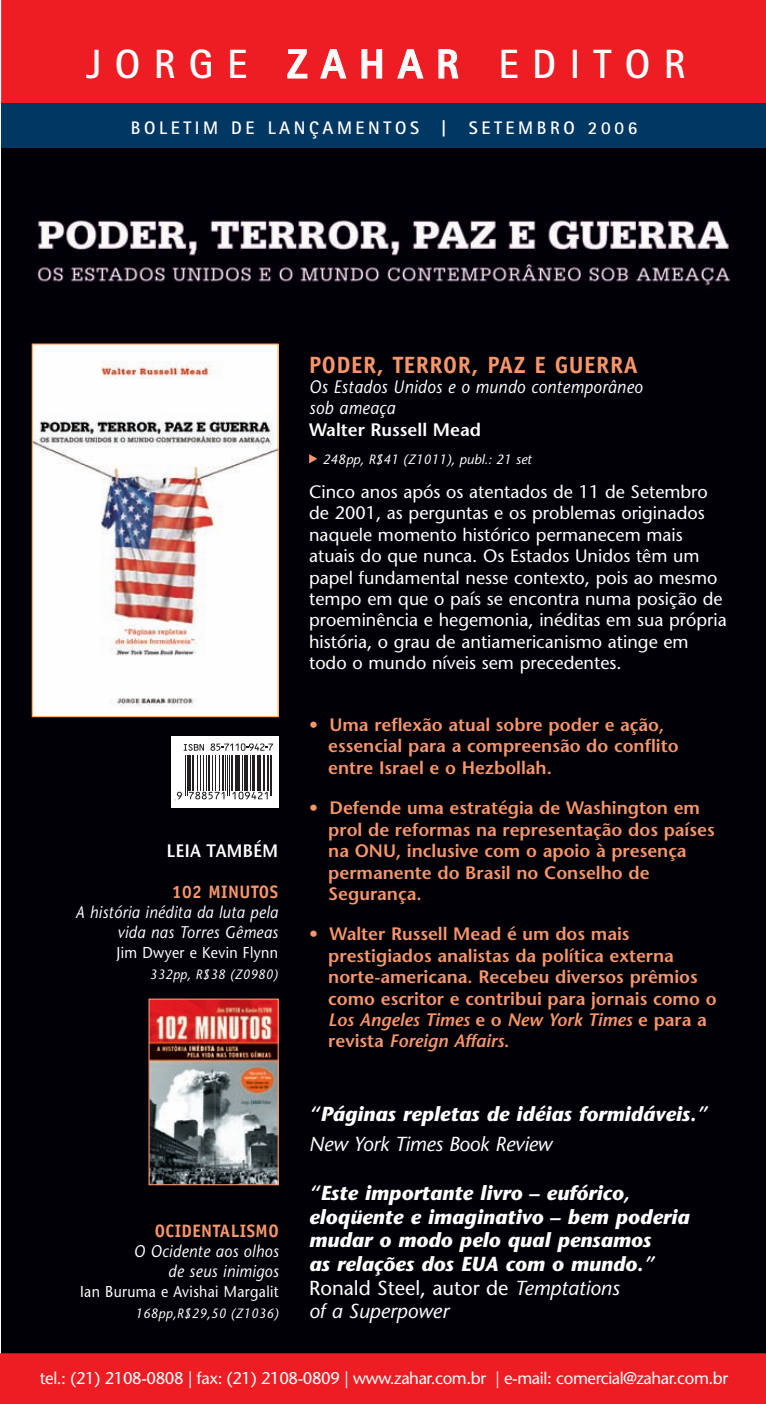
<style>
.page{position:relative;width:766px;height:1404px;background:#fff}
.page>*{position:absolute;margin:0;border:0;box-sizing:border-box;transform-origin:0 0}
.t1{font:700 40.5px "Libre Sans Serif S Si";letter-spacing:.33em;color:#fff}
.t2{font:700 23.62px "Officina Sans";letter-spacing:.025em;color:#f7966b}
.t3{font:italic 700 20.25px/23.6px "Stone Sans";color:#fff}
.t4{font:italic 20.25px "Stone Sans";letter-spacing:-.01em;color:#fff}
.t5{font:600 18px/21.4px "Stone Sans";color:#f7966b}
.t6{font:18px/21.4px "Stone Sans";color:#fff}
.t7{font:italic 18px/21.4px "Stone Sans";letter-spacing:.025em;color:#fff;scale:.9 1}
.t8{font:700 18px "Libre Sans Serif S Si";letter-spacing:.2em;color:#fff}
.t9{font:700 18px "Officina Sans";letter-spacing:.025em;color:#f7966b}
.t10{font:600 18px "Stone Sans";color:#fff}
.t11{font:600 18px "Stone Sans";letter-spacing:.025em;color:#fff;scale:.9 1}
.t12{font:16.88px "Stone Sans";letter-spacing:-.025em;color:#fff}
.t13{font:italic 16.88px/20.2px "Stone Sans";letter-spacing:.025em;color:#fff;text-align:right;scale:.9 1}
.t14{font:15.75px "Stone Sans";letter-spacing:.025em;color:#fff;scale:.9 1}
.t15{font:italic 13.5px "Stone Sans";letter-spacing:.025em;color:#fff;scale:.95 1}
.t16{font:italic 13.5px "Stone Sans";color:#fff}
.s1{font-weight:800}
.s2{font-style:italic}
.s3{font-weight:400;font-style:normal}
.s4{font-weight:400}
</style>
<div class="page">
<div style="left:1px;top:148px;width:764px;height:1205px;background:#010007"></div>
<div style="left:1px;top:0;width:764px;height:103px;background:#ee1d23"></div>
<div style="left:0;top:1353px;width:765px;height:50px;background:#ee1d23"></div>
<svg style="left:287px;top:49px;width:21px;height:30px"></svg>
<svg style="left:319px;top:47px;width:28px;height:32px"></svg>
<svg style="left:361px;top:49px;width:21px;height:30px"></svg>
<svg style="left:396px;top:47px;width:28px;height:32px"></svg>
<svg style="left:438px;top:49px;width:21px;height:30px"></svg>
<div style="left:1px;top:103px;width:764px;height:45px;background:#013863"></div>
<svg style="left:309px;top:454px;width:8px;height:9px"></svg>
<svg style="left:32px;top:343px;width:247px;height:374px;background:#ece4e3"></svg>
<div style="left:171px;top:736px;width:107px;height:71px;background:#fff"></div>
<svg style="left:184px;top:744px;width:20px;height:6px"></svg>
<svg style="left:210px;top:743px;width:63px;height:7px"></svg>
<svg style="left:177px;top:791px;width:5px;height:8px"></svg>
<hr style="left:185px;top:754px;width:1px;height:41px;background:#231f20">
<hr style="left:187px;top:754px;width:1px;height:41px;background:#231f20">
<hr style="left:188px;top:754px;width:3px;height:36px;background:#231f20">
<hr style="left:192px;top:754px;width:2px;height:36px;background:#231f20">
<hr style="left:197px;top:754px;width:1px;height:36px;background:#231f20">
<hr style="left:200px;top:754px;width:1px;height:36px;background:#231f20">
<hr style="left:203px;top:754px;width:1px;height:36px;background:#231f20">
<hr style="left:206px;top:754px;width:1px;height:36px;background:#231f20">
<hr style="left:208px;top:754px;width:2px;height:36px;background:#231f20">
<hr style="left:212px;top:754px;width:1px;height:36px;background:#231f20">
<hr style="left:215px;top:754px;width:1px;height:36px;background:#231f20">
<hr style="left:219px;top:754px;width:1px;height:36px;background:#231f20">
<svg style="left:189px;top:791px;width:35px;height:8px"></svg>
<hr style="left:222px;top:754px;width:1px;height:36px;background:#231f20">
<hr style="left:225px;top:754px;width:1px;height:36px;background:#231f20">
<hr style="left:227px;top:754px;width:1px;height:41px;background:#231f20">
<hr style="left:229px;top:754px;width:1px;height:41px;background:#231f20">
<hr style="left:231px;top:754px;width:2px;height:36px;background:#231f20">
<hr style="left:234px;top:754px;width:2px;height:36px;background:#231f20">
<hr style="left:237px;top:754px;width:3px;height:36px;background:#231f20">
<hr style="left:242px;top:754px;width:1px;height:36px;background:#231f20">
<hr style="left:244px;top:754px;width:2px;height:36px;background:#231f20">
<hr style="left:247px;top:754px;width:1px;height:36px;background:#231f20">
<hr style="left:250px;top:754px;width:1px;height:36px;background:#231f20">
<hr style="left:252px;top:754px;width:3px;height:36px;background:#231f20">
<hr style="left:256px;top:754px;width:2px;height:36px;background:#231f20">
<hr style="left:259px;top:754px;width:2px;height:36px;background:#231f20">
<svg style="left:232px;top:791px;width:35px;height:8px"></svg>
<hr style="left:263px;top:754px;width:2px;height:36px;background:#231f20">
<hr style="left:267px;top:754px;width:1px;height:36px;background:#231f20">
<hr style="left:269px;top:754px;width:1px;height:41px;background:#231f20">
<hr style="left:271px;top:754px;width:1px;height:41px;background:#231f20">
<img style="left:148px;top:998px;width:131px;height:187px">
<img style="left:36px;top:220px;width:695px;height:67px">
<h1 class="t1" style="left:86px;top:38px;width:600px">JORGE <span class="s1">ZAHAR</span> EDITOR</h1>
<p class="t8" style="left:131px;top:116px;width:289px">BOLETIM DE LANÇAMENTOS</p>
<p class="t8" style="left:441px;top:116px;width:6px">|</p>
<p class="t8" style="left:468px;top:116px;width:170px">SETEMBRO 2006</p>
<p class="t11" style="left:167px;top:839px;width:125px">LEIA TAMBÉM</p>
<p class="t9" style="left:172px;top:880px;width:108px">102 MINUTOS</p>
<p class="t13" style="left:76px;top:901px;width:226px">A história inédita da luta pela vida nas Torres Gêmeas</p>
<p class="t14" style="left:117px;top:943px;width:181px">Jim Dwyer e Kevin Flynn</p>
<p class="t15" style="left:150px;top:965px;width:136px">332pp, R$38 (Z0980)</p>
<p class="t9" style="left:155px;top:1219px;width:125px">OCIDENTALISMO</p>
<p class="t13" style="left:134px;top:1240px;width:162px">O Ocidente aos olhos de seus inimigos</p>
<p class="t14" style="left:80px;top:1282px;width:222px">Ian Buruma e Avishai Margalit</p>
<p class="t15" style="left:135px;top:1304px;width:152px">168pp,R$29,50 (Z1036)</p>
<h2 class="t2" style="left:309px;top:350px;width:330px">PODER, TERROR, PAZ E GUERRA</h2>
<p class="t7" style="left:309px;top:376px;width:372px">Os Estados Unidos e o mundo contemporâneo sob ameaça</p>
<p class="t10" style="left:309px;top:419px;width:173px">Walter Russell Mead</p>
<p class="t16" style="left:323px;top:451px;width:210px">248pp, R$41 (Z1011), publ.: 21 set</p>
<p class="t6" style="left:309px;top:481px;width:419px">Cinco anos após os atentados de 11 de Setembro de 2001, as perguntas e os problemas originados naquele momento histórico permanecem mais atuais do que nunca. Os Estados Unidos têm um papel fundamental nesse contexto, pois ao mesmo tempo em que o país se encontra numa posição de proeminência e hegemonia, inéditas em sua própria história, o grau de antiamericanismo atinge em todo o mundo níveis sem precedentes.</p>
<p class="t5" style="left:328px;top:714px;width:352px;text-indent:-19px">• Uma reflexão atual sobre poder e ação, essencial para a compreensão do conflito entre Israel e o Hezbollah.</p>
<p class="t5" style="left:328px;top:797px;width:388px;text-indent:-19px">• Defende uma estratégia de Washington em prol de reformas na representação dos países na ONU, inclusive com o apoio à presença permanente do Brasil no Conselho de Segurança.</p>
<p class="t5" style="left:328px;top:923px;width:390px;text-indent:-19px">• Walter Russell Mead é um dos mais prestigiados analistas da política externa norte-americana. Recebeu diversos prêmios como escritor e contribui para jornais como o <span class="s2">Los Angeles Times</span> e o <span class="s2">New York Times</span> e para a revista <span class="s2">Foreign Affairs</span>.</p>
<p class="t3" style="left:309px;top:1101px;width:400px">“Páginas repletas de idéias formidáveis.”</p>
<p class="t4" style="left:309px;top:1131px;width:244px">New York Times Book Review</p>
<p class="t3" style="left:309px;top:1180px;width:382px">“Este importante livro – eufórico, eloqüente e imaginativo – bem poderia mudar o modo pelo qual pensamos<br>as relações dos EUA com o mundo.”<br><span class="s3">Ronald Steel, autor de</span> <span class="s4">Temptations<br>of a Superpower</span></p>
<p class="t12" style="left:40px;top:1367px;width:689px">tel.: (21) 2108-0808 | fax: (21) 2108-0809 | www.zahar.com.br | e-mail: comercial@zahar.com.br</p>
</div>
